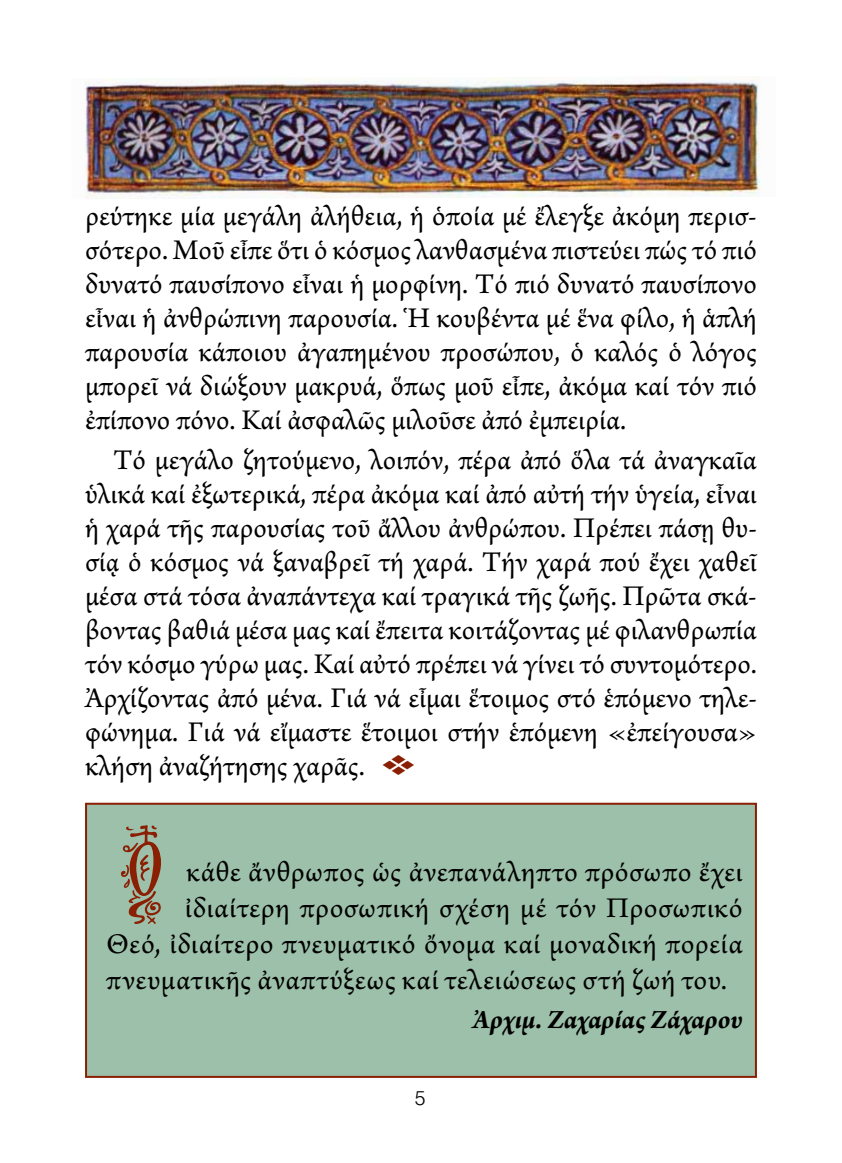
<style>
.page{position:relative;width:842px;height:1163px;background:#fff}
.page>*{position:absolute;margin:0;border:0;box-sizing:border-box;transform-origin:0 0}
.t1{font:100px "Mg Konstantinos Normal";color:#8a1f03}
.t2{font:30px/34px "Arno Pro";letter-spacing:.01em;color:#000;text-align:justify}
.t3{font:italic 700 28px "Arno Pro";letter-spacing:-.005em;color:#000}
.t4{font:300 20px "UB Helvetica";color:#000}
.s1{font-family:"Type Embellishments One Let Plain";color:#8a1f03}
</style>
<div class="page">
<img style="left:85px;top:77px;width:675px;height:122px">
<div style="left:85px;top:802px;width:672px;height:275px;background:#9cc0a9;border:2px solid #8a1f03"></div>
<p class="t2" style="left:85px;top:200px;width:673px">ρεύτηκε μία μεγάλη ἀλήθεια, ἡ ὁποία μέ ἔλεγξε ἀκόμη περισ&shy;σότερο. Μοῦ εἶπε ὅτι ὁ κόσμος λανθασμένα πιστεύει πώς τό πιό δυνατό παυσίπονο εἶναι ἡ μορφίνη. Τό πιό δυνατό παυσίπονο εἶναι ἡ ἀνθρώπινη παρουσία. Ἡ κουβέντα μέ ἕνα φίλο, ἡ ἁπλή παρουσία κάποιου ἀγαπημένου προσώπου, ὁ καλός ὁ λόγος μπορεῖ νά διώξουν μακρυά, ὅπως μοῦ εἶπε, ἀκόμα καί τόν πιό ἐπίπονο πόνο. Καί ἀσφαλῶς μιλοῦσε ἀπό ἐμπειρία.</p>
<p class="t2" style="left:85px;top:444px;width:673px;text-indent:28px">Τό μεγάλο ζητούμενο, λοιπόν, πέρα ἀπό ὅλα τά ἀναγκαῖα ὑλικά καί ἐξωτερικά, πέρα ἀκόμα καί ἀπό αὐτή τήν ὑγεία, εἶναι ἡ χαρά τῆς παρουσίας τοῦ ἄλλου ἀνθρώπου. Πρέπει πάσῃ θυ&shy;σίᾳ ὁ κόσμος νά ξαναβρεῖ τή χαρά. Τήν χαρά πού ἔχει χαθεῖ μέσα στά τόσα ἀναπάντεχα καί τραγικά τῆς ζωῆς. Πρῶτα σκά&shy;βοντας βαθιά μέσα μας καί ἔπειτα κοιτάζοντας μέ φιλανθρωπία τόν κόσμο γύρω μας. Καί αὐτό πρέπει νά γίνει τό συντομότερο.<br>Ἀρχίζοντας ἀπό μένα. Γιά νά εἶμαι ἕτοιμος στό ἑπόμενο τηλε&shy;φώνημα. Γιά νά εἴμαστε ἕτοιμοι στήν ἑπόμενη «ἐπείγουσα» κλήση ἀναζήτησης χαρᾶς. <span class="s1">E</span></p>
<h1 class="t1" style="left:121px;top:824px;width:47px">O</h1>
<p class="t2" style="left:186px;top:856px;width:558px">κάθε ἄνθρωπος ὡς ἀνεπανάληπτο πρόσωπο ἔχει</p>
<p class="t2" style="left:185px;top:892px;width:559px">ἰδιαίτερη προσωπική σχέση μέ τόν Προσωπικό</p>
<p class="t2" style="left:106px;top:928px;width:638px">Θεό, ἰδιαίτερο πνευματικό ὄνομα καί μοναδική πορεία</p>
<p class="t2" style="left:106px;top:964px;width:622px">πνευματικῆς ἀναπτύξεως καί τελειώσεως στή ζωή του.</p>
<p class="t3" style="left:473px;top:1003px;width:272px">Ἀρχιμ. Ζαχαρίας Ζάχαρου</p>
<p class="t4" style="left:415px;top:1085px;width:12px">5</p>
</div>
